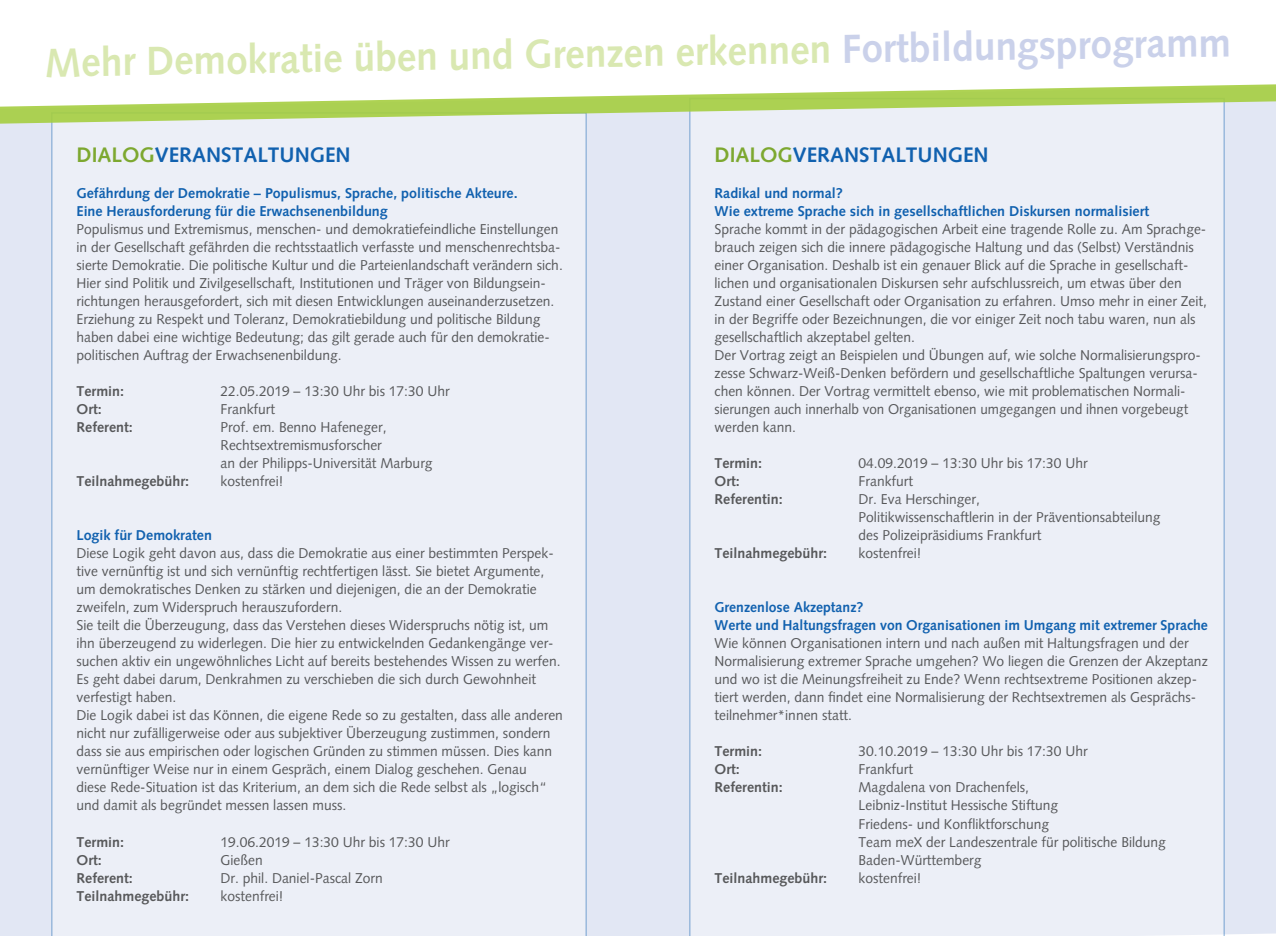
<style>
.page{position:relative;width:1276px;height:936px;background:#fff}
.page>*{position:absolute;margin:0;border:0;box-sizing:border-box;transform-origin:0 0}
.t1{font:700 40.5px "Syntax";color:#d9e8b1;scale:.96 1}
.t2{font:700 21px "Syntax";color:#1161af}
.t3{font:14.25px/18px "Syntax";color:#57585a}
.t4{font:700 14.25px/18px "Syntax";color:#1161af}
.t5{font:700 14.25px "Syntax";color:#57585a}
.s1{color:#cad1ea}
.s2{color:#7da830}
</style>
<div class="page">
<div style="left:0;top:124px;width:1276px;height:811px;background:#e2e7f4"></div>
<div style="left:51px;top:124px;width:536px;height:811px;background:#eceff7"></div>
<div style="left:689px;top:124px;width:536px;height:811px;background:#eceff7"></div>
<svg style="left:0;top:84px;width:1276px;height:40px"></svg>
<h1 class="t1" style="left:44px;top:39px;width:1237px;rotate:-1deg">Mehr Demokratie üben und Grenzen erkennen <span class="s1">Fortbildungsprogramm</span></h1>
<h2 class="t2" style="left:77px;top:143px;width:276px"><span class="s2">DIALOG</span>VERANSTALTUNGEN</h2>
<p class="t4" style="left:77px;top:184px;width:442px">Gefährdung der Demokratie – Populismus, Sprache, politische Akteure.<br>Eine Herausforderung für die Erwachsenenbildung</p>
<p class="t3" style="left:77px;top:220px;width:488px">Populismus und Extremismus, menschen- und demokratiefeindliche Einstellungen in der Gesellschaft gefährden die rechtsstaatlich verfasste und menschenrechtsba&shy;sierte Demokratie. Die politische Kultur und die Parteienlandschaft verändern sich.<br>Hier sind Politik und Zivilgesellschaft, Institutionen und Träger von Bildungsein&shy;richtungen herausgefordert, sich mit diesen Entwicklungen auseinanderzusetzen.<br>Erziehung zu Respekt und Toleranz, Demokratiebildung und politische Bildung haben dabei eine wichtige Bedeutung; das gilt gerade auch für den demokratie&shy;politischen Auftrag der Erwachsenenbildung.</p>
<p class="t5" style="left:77px;top:383px;width:49px">Termin:</p>
<p class="t3" style="left:221px;top:382px;width:230px">22.05.2019 – 13:30 Uhr bis 17:30 Uhr</p>
<p class="t5" style="left:77px;top:401px;width:27px">Ort:</p>
<p class="t3" style="left:221px;top:400px;width:56px">Frankfurt</p>
<p class="t5" style="left:77px;top:419px;width:58px">Referent:</p>
<p class="t3" style="left:221px;top:418px;width:213px">Prof. em. Benno Hafeneger,<br>Rechtsextremismusforscher<br>an der Philipps-Universität Marburg</p>
<p class="t5" style="left:77px;top:473px;width:114px">Teilnahmegebühr:</p>
<p class="t3" style="left:221px;top:472px;width:64px">kostenfrei!</p>
<p class="t4" style="left:77px;top:526px;width:137px">Logik für Demokraten</p>
<p class="t3" style="left:77px;top:544px;width:488px">Diese Logik geht davon aus, dass die Demokratie aus einer bestimmten Perspek&shy;tive vernünftig ist und sich vernünftig rechtfertigen lässt. Sie bietet Argumente, um demokratisches Denken zu stärken und diejenigen, die an der Demokratie zweifeln, zum Widerspruch herauszufordern.<br>Sie teilt die Überzeugung, dass das Verstehen dieses Widerspruchs nötig ist, um ihn überzeugend zu widerlegen. Die hier zu entwickelnden Gedankengänge ver&shy;suchen aktiv ein ungewöhnliches Licht auf bereits bestehendes Wissen zu werfen.<br>Es geht dabei darum, Denkrahmen zu verschieben die sich durch Gewohnheit verfestigt haben.<br>Die Logik dabei ist das Können, die eigene Rede so zu gestalten, dass alle anderen nicht nur zufälligerweise oder aus subjektiver Überzeugung zustimmen, sondern dass sie aus empirischen oder logischen Gründen zu stimmen müssen. Dies kann vernünftiger Weise nur in einem Gespräch, einem Dialog geschehen. Genau<br>diese Rede-Situation ist das Kriterium, an dem sich die Rede selbst als „logisch“ und damit als begründet messen lassen muss.</p>
<p class="t5" style="left:77px;top:833px;width:49px">Termin:</p>
<p class="t3" style="left:221px;top:832px;width:230px">19.06.2019 – 13:30 Uhr bis 17:30 Uhr</p>
<p class="t5" style="left:77px;top:851px;width:27px">Ort:</p>
<p class="t3" style="left:221px;top:850px;width:44px">Gießen</p>
<p class="t5" style="left:77px;top:869px;width:58px">Referent:</p>
<p class="t3" style="left:221px;top:868px;width:164px">Dr. phil. Daniel-Pascal Zorn</p>
<p class="t5" style="left:77px;top:887px;width:114px">Teilnahmegebühr:</p>
<p class="t3" style="left:221px;top:886px;width:64px">kostenfrei!</p>
<h2 class="t2" style="left:714px;top:143px;width:276px"><span class="s2">DIALOG</span>VERANSTALTUNGEN</h2>
<p class="t4" style="left:714px;top:184px;width:436px">Radikal und normal?<br>Wie extreme Sprache sich in gesellschaftlichen Diskursen normalisiert</p>
<p class="t3" style="left:714px;top:220px;width:494px">Sprache kommt in der pädagogischen Arbeit eine tragende Rolle zu. Am Sprachge&shy;brauch zeigen sich die innere pädagogische Haltung und das (Selbst) Verständnis einer Organisation. Deshalb ist ein genauer Blick auf die Sprache in gesellschaft&shy;lichen und organisationalen Diskursen sehr aufschlussreich, um etwas über den Zustand einer Gesellschaft oder Organisation zu erfahren. Umso mehr in einer Zeit, in der Begriffe oder Bezeichnungen, die vor einiger Zeit noch tabu waren, nun als gesellschaftlich akzeptabel gelten.<br>Der Vortrag zeigt an Beispielen und Übungen auf, wie solche Normalisierungspro&shy;zesse Schwarz-Weiß-Denken befördern und gesellschaftliche Spaltungen verursa&shy;chen können. Der Vortrag vermittelt ebenso, wie mit problematischen Normali&shy;sierungen auch innerhalb von Organisationen umgegangen und ihnen vorgebeugt werden kann.</p>
<p class="t5" style="left:714px;top:455px;width:49px">Termin:</p>
<p class="t3" style="left:858px;top:454px;width:230px">04.09.2019 – 13:30 Uhr bis 17:30 Uhr</p>
<p class="t5" style="left:714px;top:473px;width:27px">Ort:</p>
<p class="t3" style="left:858px;top:472px;width:56px">Frankfurt</p>
<p class="t5" style="left:714px;top:491px;width:70px">Referentin:</p>
<p class="t3" style="left:858px;top:490px;width:303px">Dr. Eva Herschinger,<br>Politikwissenschaftlerin in der Präventionsabteilung des Polizeipräsidiums Frankfurt</p>
<p class="t5" style="left:714px;top:545px;width:114px">Teilnahmegebühr:</p>
<p class="t3" style="left:858px;top:544px;width:64px">kostenfrei!</p>
<p class="t4" style="left:714px;top:598px;width:495px">Grenzenlose Akzeptanz?<br>Werte und Haltungsfragen von Organisationen im Umgang mit extremer Sprache</p>
<p class="t3" style="left:714px;top:634px;width:495px">Wie können Organisationen intern und nach außen mit Haltungsfragen und der Normalisierung extremer Sprache umgehen? Wo liegen die Grenzen der Akzeptanz und wo ist die Meinungsfreiheit zu Ende? Wenn rechtsextreme Positionen akzep&shy;tiert werden, dann findet eine Normalisierung der Rechtsextremen als Gesprächs&shy;teilnehmer*innen statt.</p>
<p class="t5" style="left:714px;top:743px;width:49px">Termin:</p>
<p class="t3" style="left:858px;top:742px;width:230px">30.10.2019 – 13:30 Uhr bis 17:30 Uhr</p>
<p class="t5" style="left:714px;top:761px;width:27px">Ort:</p>
<p class="t3" style="left:858px;top:760px;width:56px">Frankfurt</p>
<p class="t5" style="left:714px;top:779px;width:70px">Referentin:</p>
<p class="t3" style="left:858px;top:778px;width:309px">Magdalena von Drachenfels,<br>Leibniz-Institut Hessische Stiftung<br>Friedens- und Konfliktforschung<br>Team meX der Landeszentrale für politische Bildung Baden-Württemberg</p>
<p class="t5" style="left:714px;top:869px;width:114px">Teilnahmegebühr:</p>
<p class="t3" style="left:858px;top:868px;width:64px">kostenfrei!</p>
</div>
